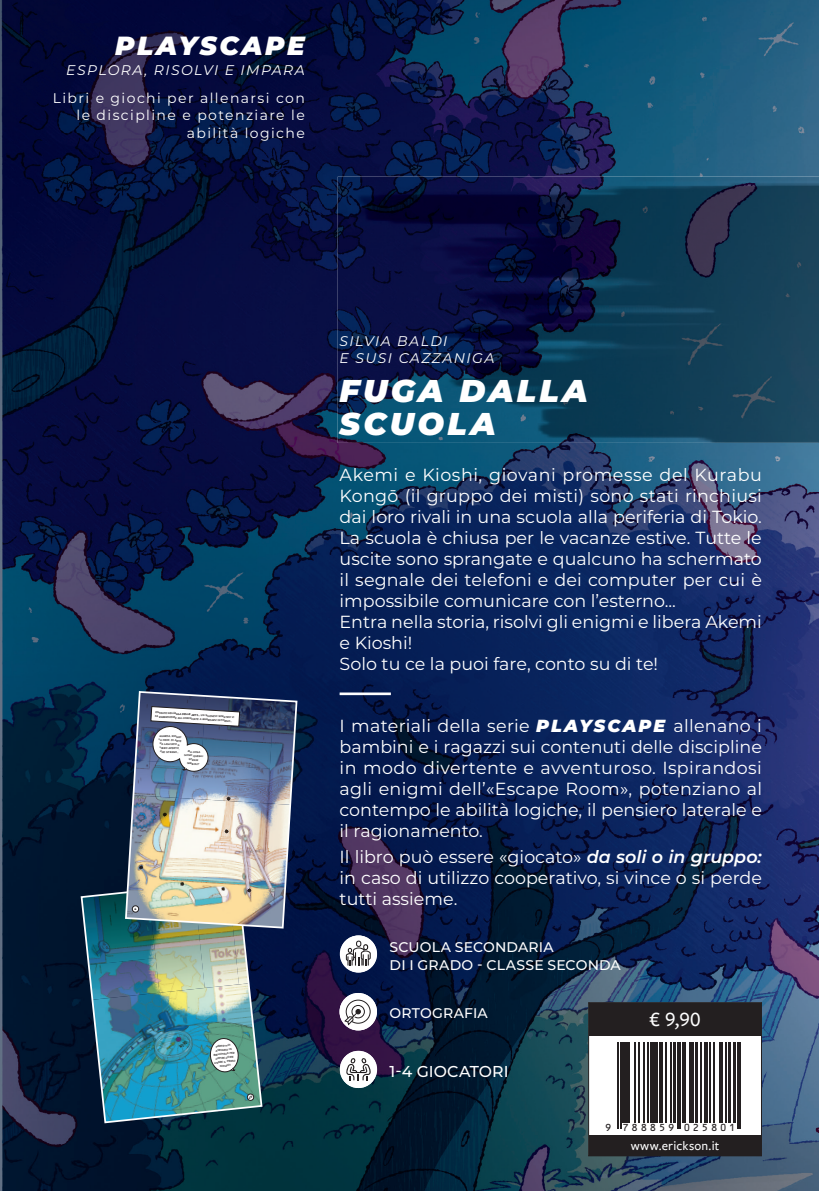
<style>
.page{position:relative;width:819px;height:1191px;background:#fff}
.page>*{position:absolute;margin:0;border:0;box-sizing:border-box;transform-origin:0 0}
.t1{font:italic 900 31.5px/33.2px "Montserrat";letter-spacing:.1em;color:#fff}
.t2{font:italic 900 26.25px "Montserrat";letter-spacing:.09em;color:#fff}
.t3{font:500 21px "Freight Sans Pro";color:#fff}
.t4{font:17.5px/21px "Montserrat";color:#fff;text-align:justify}
.t5{font:500 15.75px "Montserrat";letter-spacing:.005em;color:#fff}
.t6{font:14px/17.5px "Montserrat";letter-spacing:.1em;color:#fff;text-align:right}
.t7{font:500 14px/17.5px "Montserrat";letter-spacing:.015em;color:#fff}
.t8{font:italic 14px/17.5px "Montserrat";letter-spacing:.1em;color:#fff}
.t9{font:500 13.12px "Freight Sans Pro";letter-spacing:.015em;color:#fff}
.t10{font:9.8px "OCRB Std";letter-spacing:.215em;color:#231f20}
.t11{font:2.62px/4px "Captain Comic";color:#231f20;text-align:center}
.s1{font-weight:700}
.s2{font-weight:900;font-style:italic}
.s3{font-weight:600;font-style:italic}
</style>
<div class="page">
<img style="left:1px;top:0;width:817px;height:1191px">
<img style="left:338px;top:177px;width:481px;height:266px">
<hr style="left:339px;top:692px;width:52px;height:3px;background:#fff">
<img style="left:80px;top:878px;width:183px;height:246px">
<img style="left:124px;top:690px;width:174px;height:239px">
<div style="left:339px;top:993px;width:38px;height:37px;border:2px solid #fff;border-radius:50%"></div>
<div style="left:340px;top:993px;width:36px;height:36px;background:#fff;border-radius:50%"></div>
<div style="left:339px;top:993px;width:38px;height:37px;border:1px solid #fff;border-radius:50%"></div>
<div style="left:346px;top:999px;width:24px;height:24px;border:1px solid #231f20;border-radius:50%"></div>
<div style="left:351px;top:1005px;width:14px;height:13px;border:1px solid #231f20;border-radius:50%"></div>
<svg style="left:343px;top:1009px;width:18px;height:17px"></svg>
<svg style="left:340px;top:1050px;width:37px;height:38px"></svg>
<svg style="left:340px;top:935px;width:37px;height:37px"></svg>
<svg style="left:587px;top:1001px;width:175px;height:155px"></svg>
<svg style="left:603px;top:1042px;width:147px;height:89px"></svg>
<hr style="left:617px;top:1042px;width:1px;height:86px;background:#231f20">
<hr style="left:619px;top:1042px;width:2px;height:86px;background:#231f20">
<hr style="left:622px;top:1042px;width:4px;height:80px;background:#231f20">
<hr style="left:627px;top:1042px;width:3px;height:80px;background:#231f20">
<hr style="left:634px;top:1042px;width:1px;height:80px;background:#231f20">
<hr style="left:638px;top:1042px;width:1px;height:80px;background:#231f20">
<hr style="left:643px;top:1042px;width:1px;height:80px;background:#231f20">
<hr style="left:647px;top:1042px;width:1px;height:80px;background:#231f20">
<hr style="left:649px;top:1042px;width:3px;height:80px;background:#231f20">
<hr style="left:653px;top:1042px;width:4px;height:80px;background:#231f20">
<hr style="left:659px;top:1042px;width:3px;height:80px;background:#231f20">
<hr style="left:665px;top:1042px;width:1px;height:80px;background:#231f20">
<hr style="left:670px;top:1042px;width:2px;height:80px;background:#231f20">
<hr style="left:673px;top:1042px;width:2px;height:80px;background:#231f20">
<hr style="left:677px;top:1042px;width:1px;height:86px;background:#231f20">
<hr style="left:679px;top:1042px;width:2px;height:86px;background:#231f20">
<hr style="left:682px;top:1042px;width:4px;height:80px;background:#231f20">
<hr style="left:688px;top:1042px;width:2px;height:80px;background:#231f20">
<hr style="left:691px;top:1042px;width:3px;height:80px;background:#231f20">
<hr style="left:695px;top:1042px;width:3px;height:80px;background:#231f20">
<hr style="left:700px;top:1042px;width:1px;height:80px;background:#231f20">
<hr style="left:704px;top:1042px;width:4px;height:80px;background:#231f20">
<hr style="left:709px;top:1042px;width:1px;height:80px;background:#231f20">
<hr style="left:713px;top:1042px;width:1px;height:80px;background:#231f20">
<svg style="left:718px;top:1042px;width:4px;height:80px"></svg>
<hr style="left:725px;top:1042px;width:1px;height:80px;background:#231f20">
<hr style="left:727px;top:1042px;width:3px;height:80px;background:#231f20">
<hr style="left:733px;top:1042px;width:2px;height:80px;background:#231f20">
<hr style="left:737px;top:1042px;width:1px;height:86px;background:#231f20">
<hr style="left:739px;top:1042px;width:1px;height:86px;background:#231f20">
<svg style="left:0;top:0;width:1px;height:1191px"></svg>
<svg style="left:179px;top:1040px;width:9px;height:7px"></svg>
<h2 class="t2" style="left:115px;top:26px;width:191px">PLAYSCAPE</h2>
<p class="t8" style="left:66px;top:61px;width:240px">ESPLORA, RISOLVI E IMPARA</p>
<p class="t6" style="left:53px;top:88px;width:253px">Libri e giochi per allenarsi con le discipline e potenziare le abilità logiche</p>
<p class="t11" style="left:155px;top:711px;width:80px;text-align:left;rotate:3deg">entrate nell<span class="s1">'AULA DELLE ARTI…</span> un silenzio sinistro vi fa rabbrividire ma cominciate a guardarvi intorno…</p>
<p class="t11" style="left:159px;top:733px;width:24px;rotate:3deg">Guarda, Kioshi! la prof. di arte ha lasciato il libro aperto. che strano…</p>
<p class="t11" style="left:185px;top:749px;width:20px;rotate:3deg">Ma cosa sono quegli strani simboli?</p>
<p class="t11" style="left:212px;top:1045px;width:23px;rotate:-6deg">perfetto! andiamo in biblioteca per capire come usare il primo indizio!</p>
<p class="t8" style="left:339px;top:331px;width:156px">SILVIA BALDI<br>E SUSI CAZZANIGA</p>
<h1 class="t1" style="left:339px;top:372px;width:250px">FUGA DALLA<br>SCUOLA</h1>
<p class="t4" style="left:339px;top:463px;width:424px;text-align:left">Akemi e Kioshi, giovani promesse del Kurabu Kongo (il gruppo dei misti) sono stati rinchiusi dai loro rivali in una scuola alla periferia di Tokio.<br>La scuola è chiusa per le vacanze estive. Tutte le uscite sono sprangate e qualcuno ha schermato il segnale dei telefoni e dei computer per cui è impossibile comunicare con l’esterno...<br>Entra nella storia, risolvi gli enigmi e libera Akemi e Kioshi!<br>Solo tu ce la puoi fare, conto su di te!</p>
<p class="t4" style="left:339px;top:714px;width:424px">I materiali della serie <span class="s2">PLAYSCAPE</span> allenano i bambini e i ragazzi sui contenuti delle discipline in modo divertente e avventuroso. Ispirandosi agli enigmi dell’«Escape Room», potenziano al contempo le abilità logiche, il pensiero laterale e il ragionamento.</p>
<p class="t4" style="left:339px;top:845px;width:424px">Il libro può essere «giocato» <span class="s3">da soli o in gruppo: </span>in caso di utilizzo cooperativo, si vince o si perde tutti assieme.</p>
<p class="t7" style="left:389px;top:937px;width:233px">SCUOLA SECONDARIA<br>DI I GRADO - CLASSE SECONDA</p>
<p class="t7" style="left:389px;top:1004px;width:100px">ORTOGRAFIA</p>
<p class="t5" style="left:389px;top:1060px;width:120px">1-4 GIOCATORI</p>
<p class="t3" style="left:649px;top:1005px;width:53px">€ 9,90</p>
<p class="t10" style="left:604px;top:1122px;width:133px">9 788859 025801</p>
<p class="t9" style="left:630px;top:1137px;width:90px">www.erickson.it</p>
</div>
